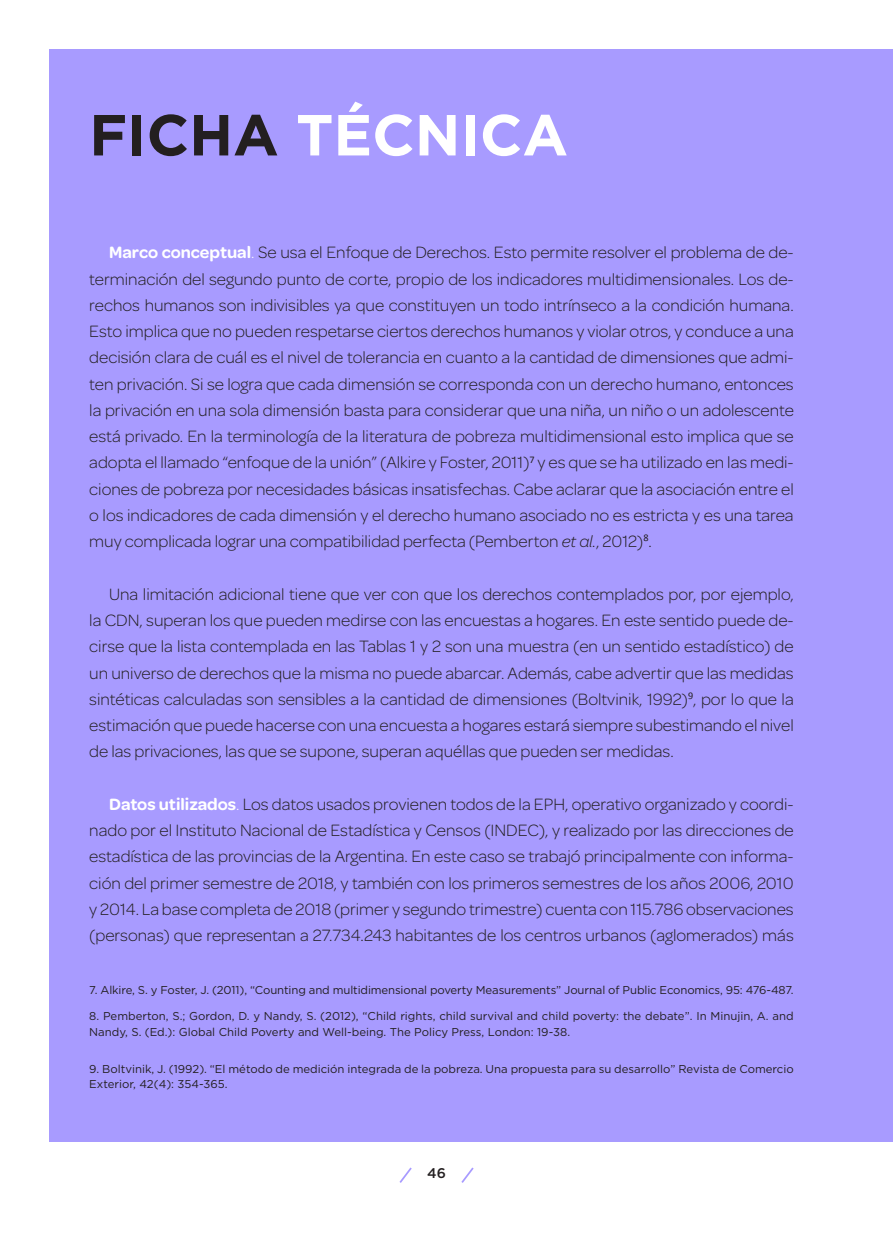
<style>
.page{position:relative;width:893px;height:1241px;background:#fff}
.page>*{position:absolute;margin:0;border:0;box-sizing:border-box;transform-origin:0 0}
.t1{font:700 57.75px "Gotham HTF";color:#fff}
.t2{font:300 17.5px/26.2px "Omnes";color:#231f20;text-align:justify}
.t3{font:500 14px "Gotham HTF";color:#231f20}
.t4{font:11.38px/15.8px "Gotham HTF";color:#231f20}
.s1{color:#231f20}
.s2{font-weight:600;color:#fff}
.s3{color:#fff}
.s4{font-style:italic}
</style>
<div class="page">
<div style="left:49px;top:50px;width:844px;height:1091px;background:#a89bff"></div>
<svg style="left:399px;top:1167px;width:13px;height:16px"></svg>
<svg style="left:461px;top:1167px;width:13px;height:16px"></svg>
<h1 class="t1" style="left:89px;top:102px;width:480px"><span class="s1">FICHA</span> TÉCNICA</h1>
<p class="t2" style="left:89px;top:241px;width:706px;text-indent:20px"><span class="s2">Marco conceptual</span><span class="s3">.</span> Se usa el Enfoque de Derechos. Esto permite resolver el problema de de&shy;terminación del segundo punto de corte, propio de los indicadores multidimensionales. Los de&shy;rechos humanos son indivisibles ya que constituyen un todo intrínseco a la condición humana.<br>Esto implica que no pueden respetarse ciertos derechos humanos y violar otros, y conduce a una decisión clara de cuál es el nivel de tolerancia en cuanto a la cantidad de dimensiones que admi&shy;ten privación. Si se logra que cada dimensión se corresponda con un derecho humano, entonces la privación en una sola dimensión basta para considerar que una niña, un niño o un adolescente está privado. En la terminología de la literatura de pobreza multidimensional esto implica que se adopta el llamado “enfoque de la unión” (Alkire y Foster, 2011)<sup>7</sup> y es que se ha utilizado en las medi&shy;ciones de pobreza por necesidades básicas insatisfechas. Cabe aclarar que la asociación entre el o los indicadores de cada dimensión y el derecho humano asociado no es estricta y es una tarea muy complicada lograr una compatibilidad perfecta (Pemberton <span class="s4">et al.</span>, 2012)<sup>8</sup>.</p>
<p class="t2" style="left:89px;top:582px;width:706px;text-indent:20px">Una limitación adicional tiene que ver con que los derechos contemplados por, por ejemplo, la CDN, superan los que pueden medirse con las encuestas a hogares. En este sentido puede de&shy;cirse que la lista contemplada en las Tablas 1 y 2 son una muestra (en un sentido estadístico) de un universo de derechos que la misma no puede abarcar. Además, cabe advertir que las medidas sintéticas calculadas son sensibles a la cantidad de dimensiones (Boltvinik, 1992)<sup>9</sup>, por lo que la estimación que puede hacerse con una encuesta a hogares estará siempre subestimando el nivel de las privaciones, las que se supone, superan aquéllas que pueden ser medidas.</p>
<p class="t2" style="left:89px;top:792px;width:706px;text-indent:20px"><span class="s2">Datos utilizados</span><span class="s3">.</span> Los datos usados provienen todos de la EPH, operativo organizado y coordi&shy;nado por el Instituto Nacional de Estadística y Censos (INDEC), y realizado por las direcciones de estadística de las provincias de la Argentina. En este caso se trabajó principalmente con informa&shy;ción del primer semestre de 2018, y también con los primeros semestres de los años 2006, 2010 y 2014. La base completa de 2018 (primer y segundo trimestre) cuenta con 115.786 observaciones (personas) que representan a 27.734.243 habitantes de los centros urbanos (aglomerados) más</p>
<p class="t4" style="left:89px;top:981px;width:706px">7. Alkire, S. y Foster, J. (2011), “Counting and multidimensional poverty Measurements” Journal of Public Economics, 95: 476-487.</p>
<p class="t4" style="left:89px;top:1007px;width:706px">8. Pemberton, S.; Gordon, D. y Nandy, S. (2012), “Child rights, child survival and child poverty: the debate”. In Minujin, A. and<br>Nandy, S. (Ed.): Global Child Poverty and Well-being. The Policy Press, London: 19-38.</p>
<p class="t4" style="left:89px;top:1060px;width:706px">9. Boltvinik, J. (1992). “El método de medición integrada de la pobreza. Una propuesta para su desarrollo” Revista de Comercio<br>Exterior, 42(4): 354-365.</p>
<p class="t3" style="left:427px;top:1166px;width:20px">46</p>
</div>
